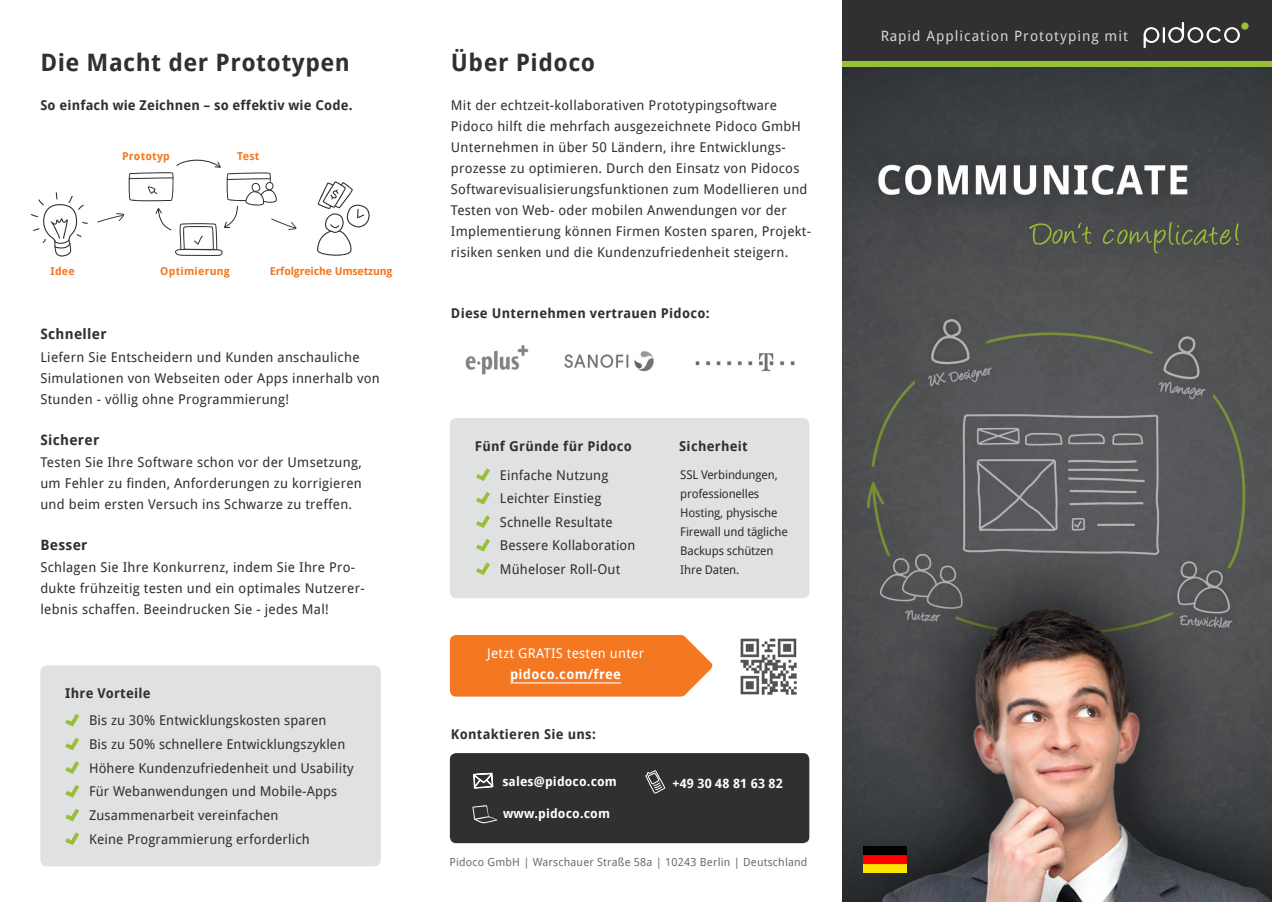
<style>
.page{position:relative;width:1272px;height:902px;background:#fff}
.page>*{position:absolute;margin:0;border:0;box-sizing:border-box;transform-origin:0 0}
.Headline{font:700 24px "Droid Sans";letter-spacing:.02em;color:#312f30}
.t1{font:14.25px "Droid Sans";letter-spacing:.07em;color:#fff}
.Subheadline{font:700 14.25px "Droid Sans";letter-spacing:.02em;color:#312f30}
.Fließtext{font:13.5px/21px "Droid Sans";letter-spacing:.02em;color:#312f30}
.Fließtext-2{font:700 13.5px "Droid Sans";letter-spacing:.02em;color:#312f30}
.Subheadline-2{font:700 13.5px "Droid Sans";letter-spacing:.02em;color:#312f30}
.Fließtext-3{font:13.5px "Droid Sans";letter-spacing:.02em;color:#fff}
.Fließtext-4{font:700 13.5px "Droid Sans";letter-spacing:.02em;color:#fff}
.t2{font:700 12.75px "Droid Sans";letter-spacing:.01em;color:#fff}
.t3{font:12px/18.9px "Droid Sans";letter-spacing:-.015em;color:#312f30}
.t4{font:11.1px "Droid Sans";letter-spacing:.02em;color:#6c6d70}
.t5{font:700 10.95px "Droid Sans";letter-spacing:.02em;color:#f47721}
.t6{font:700 10.95px "Droid Sans";letter-spacing:-.015em;color:#f47721}
</style>
<div class="page">
<img style="left:842px;top:67px;width:429px;height:834px">
<div style="left:842px;top:0;width:429px;height:64px;background:#312f30"></div>
<svg style="left:1143px;top:22px;width:96px;height:26px"></svg>
<div style="left:1241px;top:22px;width:7px;height:8px;background:#97c037;border-radius:50%"></div>
<div style="left:40px;top:665px;width:341px;height:201px;background:#e0e1e3;border-radius:6px"></div>
<svg style="left:65px;top:714px;width:15px;height:131px"></svg>
<div style="left:450px;top:753px;width:359px;height:90px;background:#312f30;border-radius:6px"></div>
<svg style="left:473px;top:753px;width:20px;height:36px"></svg>
<svg style="left:472px;top:805px;width:25px;height:18px"></svg>
<svg style="left:645px;top:770px;width:20px;height:23px"></svg>
<div style="left:450px;top:418px;width:359px;height:180px;background:#e0e1e3;border-radius:6px"></div>
<svg style="left:476px;top:468px;width:14px;height:107px"></svg>
<svg style="left:317px;top:181px;width:52px;height:75px"></svg>
<svg style="left:31px;top:192px;width:57px;height:64px"></svg>
<svg style="left:97px;top:159px;width:200px;height:97px"></svg>
<div style="left:842px;top:62px;width:429px;height:5px;background:#97c037"></div>
<img style="left:695px;top:353px;width:100px;height:19px">
<img style="left:465px;top:345px;width:64px;height:30px">
<img style="left:564px;top:351px;width:90px;height:21px">
<img style="left:863px;top:846px;width:43px;height:26px">
<div style="left:450px;top:635px;width:236px;height:61px;background:#f47721;border-radius:6px"></div>
<hr style="left:510px;top:682px;width:111px;height:1px;background:#fff">
<img style="left:740px;top:638px;width:57px;height:57px">
<svg style="left:651px;top:635px;width:62px;height:62px"></svg>
<p class="Headline" style="left:40px;top:45px;width:311px">Die Macht der Prototypen</p>
<p class="Fließtext-2" style="left:40px;top:95px;width:313px">So einfach wie Zeichnen – so effektiv wie Code.</p>
<p class="t5" style="left:122px;top:149px;width:49px">Prototyp</p>
<p class="t5" style="left:237px;top:149px;width:24px">Test</p>
<p class="t5" style="left:160px;top:263px;width:71px">Optimierung</p>
<p class="t5" style="left:51px;top:264px;width:26px">Idee</p>
<p class="t6" style="left:270px;top:263px;width:124px">Erfolgreiche Umsetzung</p>
<p class="Subheadline" style="left:40px;top:324px;width:68px">Schneller</p>
<p class="Fließtext" style="left:40px;top:346px;width:341px">Liefern Sie Entscheidern und Kunden anschauliche<br>Simulationen von Webseiten oder Apps innerhalb von<br>Stunden - völlig ohne Programmierung!</p>
<p class="Subheadline" style="left:40px;top:429px;width:60px">Sicherer</p>
<p class="Fließtext" style="left:40px;top:451px;width:323px;text-align:justify">Testen Sie Ihre Software schon vor der Umsetzung, um Fehler zu finden, Anforderungen zu korrigieren und beim ersten Versuch ins Schwarze zu treffen.</p>
<p class="Subheadline" style="left:40px;top:534px;width:49px">Besser</p>
<p class="Fließtext" style="left:40px;top:556px;width:326px">Schlagen Sie Ihre Konkurrenz, indem Sie Ihre Pro&shy;dukte frühzeitig testen und ein optimales Nutzerer&shy;lebnis schaffen. Beeindrucken Sie - jedes Mal!</p>
<p class="Fließtext-2" style="left:65px;top:683px;width:87px">Ihre Vorteile</p>
<p class="Fließtext" style="left:89px;top:709px;width:239px">Bis zu 30% Entwicklungskosten sparen</p>
<p class="Fließtext" style="left:89px;top:733px;width:258px">Bis zu 50% schnellere Entwicklungszyklen</p>
<p class="Fließtext" style="left:89px;top:756px;width:266px">Höhere Kundenzufriedenheit und Usability</p>
<p class="Fließtext" style="left:89px;top:780px;width:250px">Für Webanwendungen und Mobile-Apps</p>
<p class="Fließtext" style="left:89px;top:804px;width:191px">Zusammenarbeit vereinfachen</p>
<p class="Fließtext" style="left:89px;top:827px;width:222px">Keine Programmierung erforderlich</p>
<p class="Headline" style="left:451px;top:45px;width:146px">Über Pidoco</p>
<p class="Fließtext" style="left:451px;top:94px;width:361px">Mit der echtzeit-kollaborativen Prototypingsoftware Pidoco hilft die mehrfach ausgezeichnete Pidoco GmbH Unternehmen in über 50 Ländern, ihre Entwicklungs&shy;prozesse zu optimieren. Durch den Einsatz von Pidocos Softwarevisualisierungsfunktionen zum Modellieren und Testen von Web- oder mobilen Anwendungen vor der Implementierung können Firmen Kosten sparen, Projekt&shy;risiken senken und die Kundenzufriedenheit steigern.</p>
<p class="Subheadline-2" style="left:451px;top:304px;width:260px">Diese Unternehmen vertrauen Pidoco:</p>
<p class="Fließtext-2" style="left:474px;top:437px;width:159px">Fünf Gründe für Pidoco</p>
<p class="Fließtext" style="left:500px;top:463px;width:110px">Einfache Nutzung</p>
<p class="Fließtext" style="left:500px;top:487px;width:103px">Leichter Einstieg</p>
<p class="Fließtext" style="left:500px;top:510px;width:114px">Schnelle Resultate</p>
<p class="Fließtext" style="left:500px;top:534px;width:137px">Bessere Kollaboration</p>
<p class="Fließtext" style="left:500px;top:558px;width:122px">Müheloser Roll-Out</p>
<p class="Fließtext-2" style="left:679px;top:437px;width:70px">Sicherheit</p>
<p class="t3" style="left:680px;top:465px;width:109px">SSL Verbindungen, professionelles<br>Hosting, physische<br>Firewall und tägliche<br>Backups schützen<br>Ihre Daten.</p>
<p class="Fließtext-3" style="left:487px;top:644px;width:158px">Jetzt GRATIS testen unter</p>
<p class="Fließtext-4" style="left:510px;top:665px;width:112px">pidoco.com/free</p>
<p class="Subheadline-2" style="left:451px;top:724px;width:146px">Kontaktieren Sie uns:</p>
<p class="t2" style="left:502px;top:772px;width:116px">sales@pidoco.com</p>
<p class="t2" style="left:503px;top:804px;width:108px">www.pidoco.com</p>
<p class="t2" style="left:672px;top:773px;width:112px">+49 30 48 81 63 82</p>
<p class="t4" style="left:449px;top:854px;width:359px">Pidoco GmbH | Warschauer Straße 58a | 10243 Berlin | Deutschland</p>
<p class="t1" style="left:880px;top:26px;width:249px">Rapid Application Prototyping mit</p>
</div>
